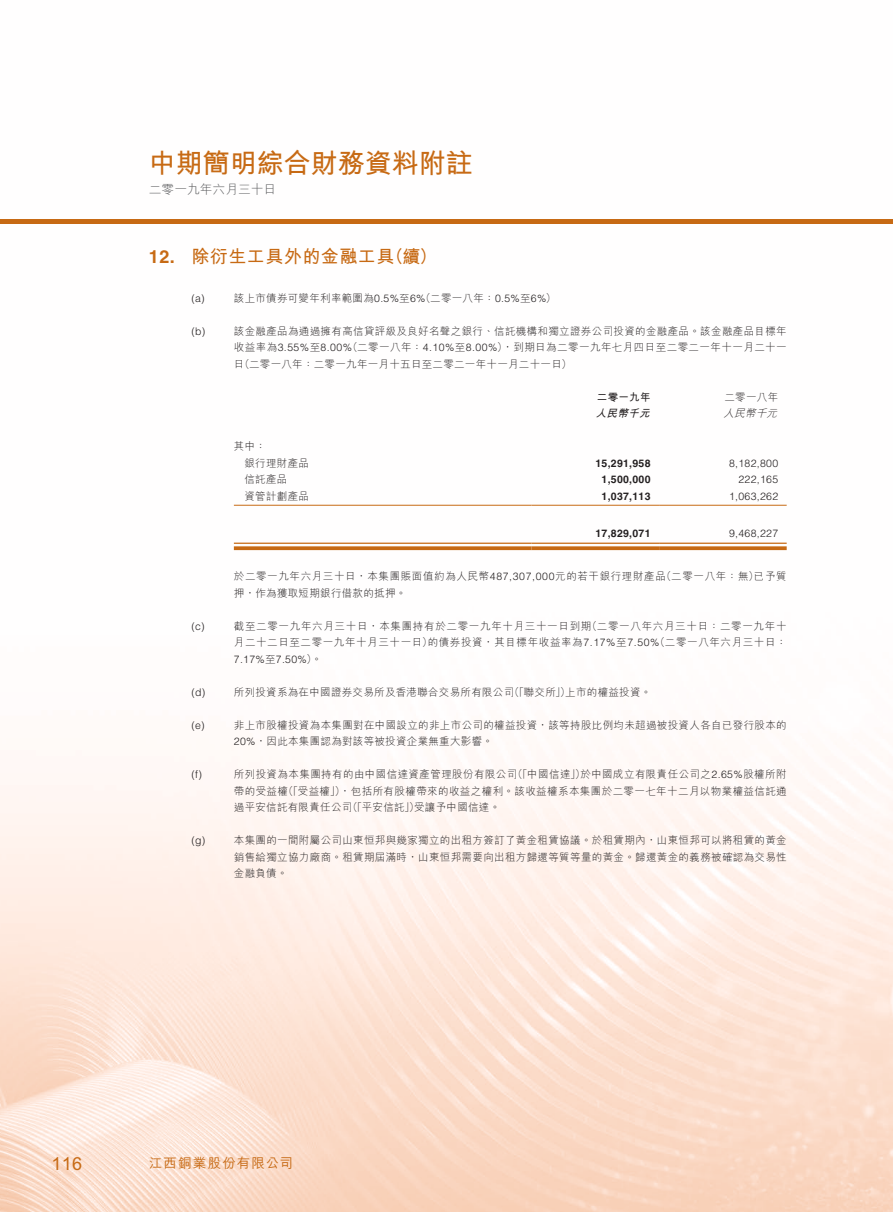
<style>
.page{position:relative;width:893px;height:1212px;background:#fff}
.page>*{position:absolute;margin:0;border:0;box-sizing:border-box;transform-origin:0 0}
.t1{font:700 27px "M Hei HK";color:#c76a14}
.t2{font:700 18px "M Hei HK";letter-spacing:.03em;color:#c76a14}
.t3{font:500 18px "M Hei HK";color:#c76a14}
.t4{font:500 13.5px "M Hei HK";letter-spacing:.075em;color:#c76a14}
.t5{font:300 12.75px "M Hei HK";color:#57585a}
.t6{font:300 10.5px/16.5px "M Hei HK";letter-spacing:.035em;color:#231f20;text-align:justify}
.t7{font:300 10.5px/16.5px "M Hei HK";letter-spacing:.065em;color:#231f20}
.t8{font:300 10.5px/16.5px "M Hei HK";letter-spacing:.06em;color:#231f20}
.t9{font:300 10.5px "Helvetica LT Std";letter-spacing:.03em;color:#231f20}
.t10{font:700 10.5px "Helvetica LT Std";letter-spacing:.03em;color:#231f20}
.t11{font:700 10.5px "M Hei HK";letter-spacing:.03em;color:#231f20}
.t12{font:italic 700 10.5px "M Hei HK";color:#231f20}
.t13{font:italic 300 10.5px "M Hei HK";color:#231f20}
.s1{font-family:"Helvetica LT Std"}
.s2{font-family:"M Hei HK"}
</style>
<div class="page">
<img style="left:0;top:223px;width:893px;height:989px">
<hr style="left:0;top:219px;width:893px;height:4px;background:#c76a14">
<hr style="left:234px;top:505px;width:297px;height:1px;background:#c76a14">
<hr style="left:531px;top:505px;width:128px;height:1px;background:#c76a14">
<hr style="left:659px;top:505px;width:128px;height:1px;background:#c76a14">
<hr style="left:234px;top:543px;width:297px;height:1px;background:#c76a14">
<svg style="left:234px;top:546px;width:297px;height:4px"></svg>
<hr style="left:531px;top:543px;width:128px;height:1px;background:#c76a14">
<svg style="left:531px;top:546px;width:128px;height:4px"></svg>
<hr style="left:659px;top:543px;width:128px;height:1px;background:#c76a14">
<svg style="left:659px;top:546px;width:128px;height:4px"></svg>
<h1 class="t1" style="left:149px;top:143px;width:325px">中期簡明綜合財務資料附註</h1>
<p class="t5" style="left:149px;top:183px;width:129px">二零一九年六月三十日</p>
<h2 class="t2" style="left:149px;top:243px;width:290px"><span class="s1">12.</span> 除衍生工具外的金融工具（續）</h2>
<p class="t9" style="left:191px;top:291px;width:15px">(a)</p>
<p class="t6" style="left:234px;top:289px;width:324px">該上市債券可變年利率範圍為<span class="s1">0.5%</span>至<span class="s1">6%</span>（二零一八年：<span class="s1">0.5%</span>至<span class="s1">6%</span>）</p>
<p class="t9" style="left:191px;top:324px;width:15px">(b)</p>
<p class="t6" style="left:234px;top:322px;width:554px">該金融產品為通過擁有高信貸評級及良好名聲之銀行、信託機構和獨立證券公司投資的金融產品。該金融產品目標年收益率為<span class="s1">3.55%</span>至<span class="s1">8.00%</span>（二零一八年：<span class="s1">4.10%</span>至<span class="s1">8.00%</span>），到期日為二零一九年七月四日至二零二一年十一月二十一日（二零一八年：二零一九年一月十五日至二零二一年十一月二十一日）</p>
<p class="t11" style="left:597px;top:389px;width:55px">二零一九年</p>
<p class="t6" style="left:724px;top:388px;width:55px">二零一八年</p>
<p class="t12" style="left:596px;top:406px;width:59px">人民幣千元</p>
<p class="t13" style="left:723px;top:408px;width:58px">人民幣千元</p>
<p class="t6" style="left:244px;top:438px;width:66px;text-indent:-11px">其中：<br>銀行理財產品</p>
<p class="t10" style="left:595px;top:457px;width:57px">15,291,958</p>
<p class="t9" style="left:729px;top:456px;width:51px">8,182,800</p>
<p class="t6" style="left:244px;top:471px;width:44px">信託產品</p>
<p class="t10" style="left:601px;top:473px;width:51px">1,500,000</p>
<p class="t9" style="left:738px;top:473px;width:41px">222,165</p>
<p class="t6" style="left:244px;top:487px;width:66px">資管計劃產品</p>
<p class="t10" style="left:601px;top:490px;width:51px">1,037,113</p>
<p class="t9" style="left:729px;top:489px;width:51px">1,063,262</p>
<p class="t10" style="left:595px;top:527px;width:57px">17,829,071</p>
<p class="t9" style="left:729px;top:527px;width:51px">9,468,227</p>
<p class="t8" style="left:234px;top:568px;width:554px">於二零一九年六月三十日，本集團賬面值約為人民幣<span class="s1">487,307,000</span>元的若干銀行理財產品（二零一八年：無）已予質押，作為獲取短期銀行借款的抵押。</p>
<p class="t9" style="left:191px;top:620px;width:15px">(c)</p>
<p class="t7" style="left:234px;top:618px;width:554px">截至二零一九年六月三十日，本集團持有於二零一九年十月三十一日到期（二零一八年六月三十日：二零一九年十月二十二日至二零一九年十月三十一日）的債券投資，其目標年收益率為<span class="s1">7.17%</span>至<span class="s1">7.50%</span>（二零一八年六月三十日：</p>
<p class="t9" style="left:234px;top:653px;width:90px">7.17%<span class="s2">至</span>7.50%<span class="s2">）。</span></p>
<p class="t9" style="left:191px;top:686px;width:15px">(d)</p>
<p class="t6" style="left:234px;top:684px;width:419px">所列投資系為在中國證券交易所及香港聯合交易所有限公司（「聯交所」）上市的權益投資。</p>
<p class="t9" style="left:191px;top:719px;width:15px">(e)</p>
<p class="t6" style="left:234px;top:717px;width:554px">非上市股權投資為本集團對在中國設立的非上市公司的權益投資，該等持股比例均未超過被投資人各自已發行股本的<br><span class="s1">20%</span>，因此本集團認為對該等被投資企業無重大影響。</p>
<p class="t9" style="left:191px;top:768px;width:12px">(f)</p>
<p class="t6" style="left:234px;top:766px;width:554px">所列投資為本集團持有的由中國信達資產管理股份有限公司（「中國信達」）於中國成立有限責任公司之<span class="s1">2.65%</span>股權所附帶的受益權（「受益權」），包括所有股權帶來的收益之權利。該收益權系本集團於二零一七年十二月以物業權益信託通過平安信託有限責任公司（「平安信託」）受讓予中國信達。</p>
<p class="t9" style="left:191px;top:834px;width:15px">(g)</p>
<p class="t6" style="left:234px;top:832px;width:554px">本集團的一間附屬公司山東恒邦與幾家獨立的出租方簽訂了黃金租賃協議。於租賃期內，山東恒邦可以將租賃的黃金銷售給獨立協力廠商。租賃期屆滿時，山東恒邦需要向出租方歸還等質等量的黃金。歸還黃金的義務被確認為交易性金融負債。</p>
<h2 class="t3" style="left:52px;top:1150px;width:32px">116</h2>
<p class="t4" style="left:149px;top:1153px;width:146px">江西銅業股份有限公司</p>
</div>
